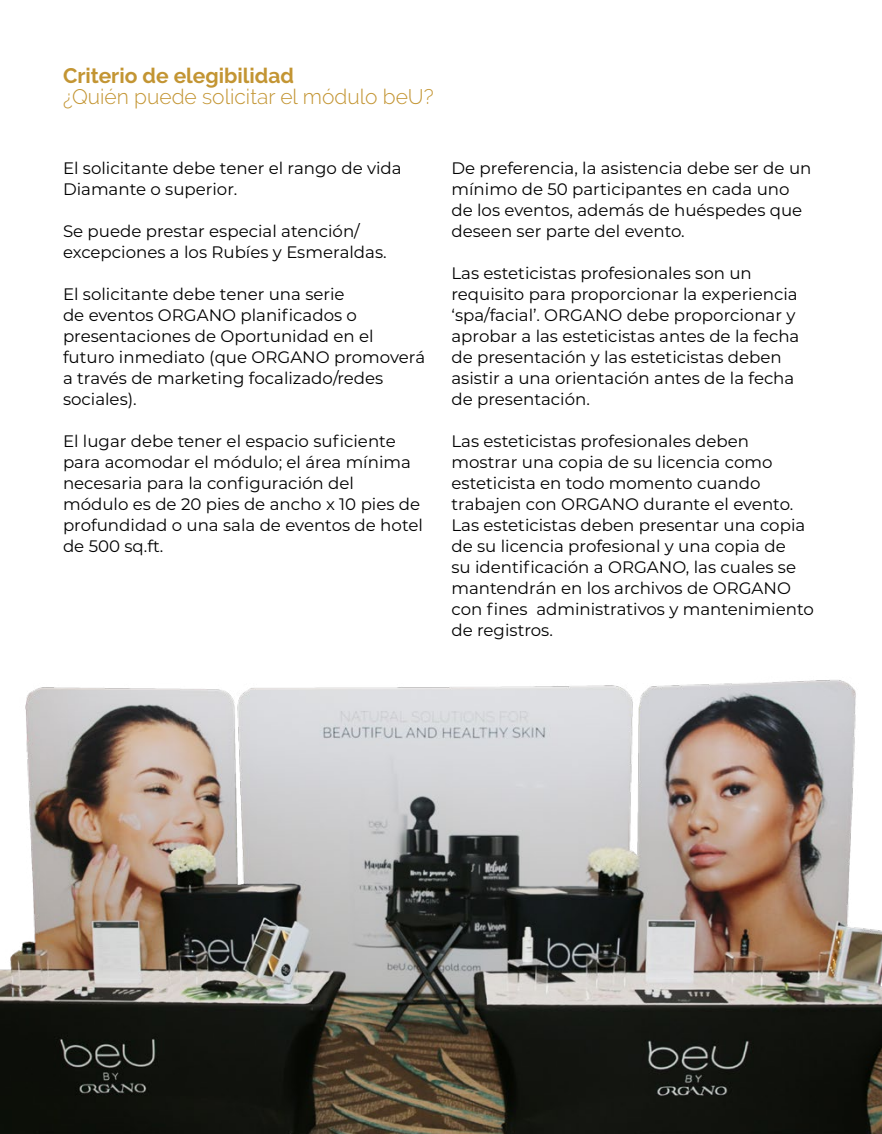
<style>
.page{position:relative;width:882px;height:1134px;background:#fff}
.page>*{position:absolute;margin:0;border:0;box-sizing:border-box;transform-origin:0 0}
.t1{font:300 21px "Raleway";color:#c39533}
.t2{font:700 21px "Raleway";color:#c39533}
.t3{font:16.62px/21px "Montserrat";color:#000}
</style>
<div class="page">
<img style="left:0;top:680px;width:882px;height:454px">
<p class="t2" style="left:63px;top:63px;width:232px">Criterio de elegibilidad</p>
<p class="t1" style="left:63px;top:84px;width:372px">¿Quién puede solicitar el módulo beU?</p>
<p class="t3" style="left:63px;top:157px;width:340px">El solicitante debe tener el rango de vida<br>Diamante o superior.</p>
<p class="t3" style="left:63px;top:220px;width:325px">Se puede prestar especial atención/ excepciones a los Rubíes y Esmeraldas.</p>
<p class="t3" style="left:63px;top:283px;width:364px">El solicitante debe tener una serie<br>de eventos ORGANO planificados o presentaciones de Oportunidad en el futuro inmediato (que ORGANO promoverá a través de marketing focalizado/redes sociales).</p>
<p class="t3" style="left:63px;top:430px;width:361px">El lugar debe tener el espacio suficiente para acomodar el módulo; el área mínima necesaria para la configuración del módulo es de 20 pies de ancho x 10 pies de profundidad o una sala de eventos de hotel de 500 sq.ft.</p>
<p class="t3" style="left:452px;top:157px;width:361px">De preferencia, la asistencia debe ser de un mínimo de 50 participantes en cada uno de los eventos, además de huéspedes que deseen ser parte del evento.</p>
<p class="t3" style="left:452px;top:262px;width:349px">Las esteticistas profesionales son un requisito para proporcionar la experiencia ‘spa/facial’. ORGANO debe proporcionar y aprobar a las esteticistas antes de la fecha de presentación y las esteticistas deben asistir a una orientación antes de la fecha de presentación.</p>
<p class="t3" style="left:452px;top:430px;width:364px">Las esteticistas profesionales deben mostrar una copia de su licencia como esteticista en todo momento cuando trabajen con ORGANO durante el evento.<br>Las esteticistas deben presentar una copia de su licencia profesional y una copia de<br>su identificación a ORGANO, las cuales se mantendrán en los archivos de ORGANO con fines administrativos y mantenimiento de registros.</p>
</div>
